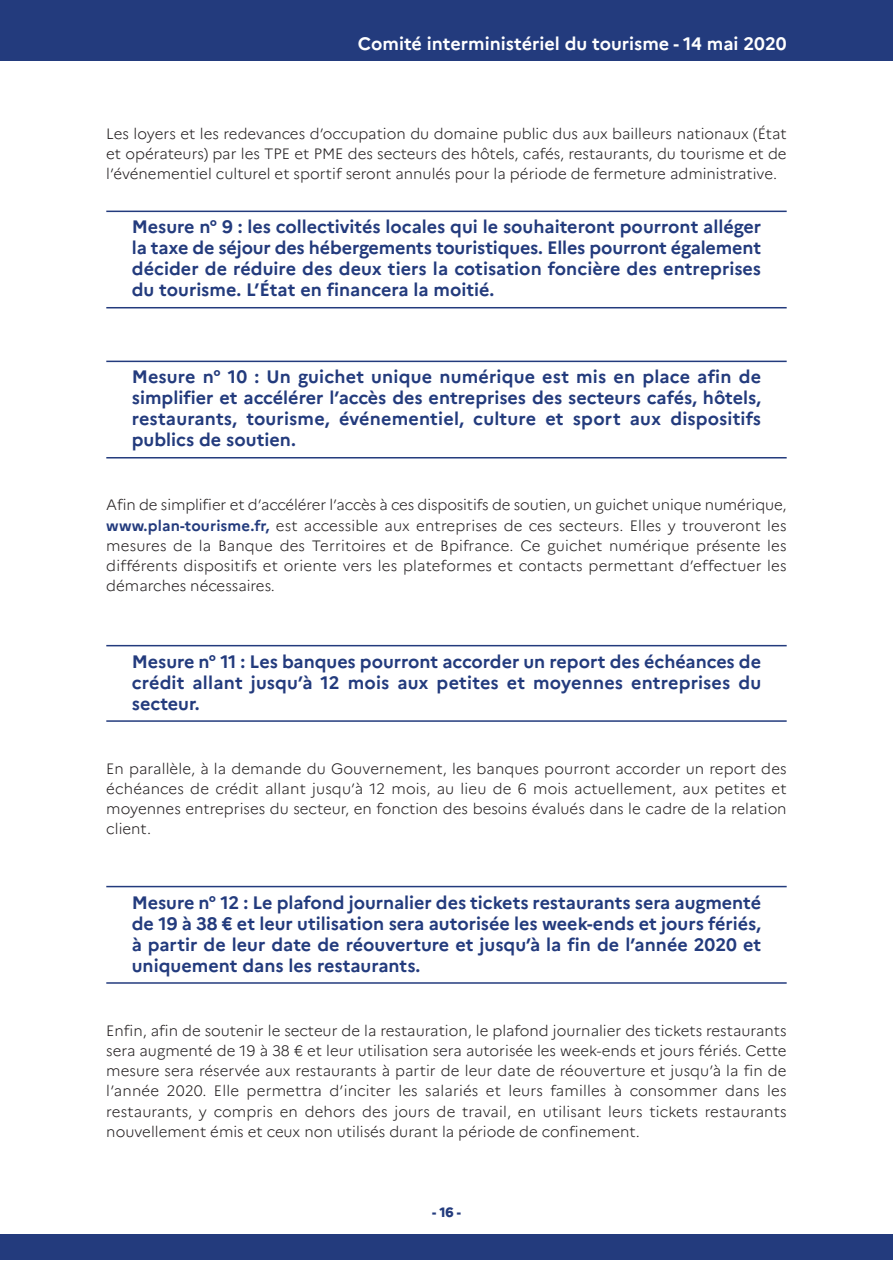
<style>
.page{position:relative;width:893px;height:1263px;background:#fff}
.page>*{position:absolute;margin:0;border:0;box-sizing:border-box;transform-origin:0 0}
.t1{font:700 18px/21px "Marianne";color:#233b7d;text-align:justify}
.t2{font:700 18px "Marianne";color:#fff}
.t3{font:300 15px/20.2px "Marianne";color:#231f20;text-align:justify}
.t4{font:800 13.5px "Marianne";color:#233b7d}
.s1{font-weight:700;color:#233b7d}
</style>
<div class="page">
<hr style="left:106px;top:211px;width:681px;height:1px;background:#233b7d">
<hr style="left:106px;top:307px;width:681px;height:1px;background:#233b7d">
<hr style="left:106px;top:361px;width:681px;height:1px;background:#233b7d">
<hr style="left:106px;top:457px;width:681px;height:1px;background:#233b7d">
<hr style="left:106px;top:645px;width:681px;height:1px;background:#233b7d">
<hr style="left:106px;top:720px;width:681px;height:2px;background:#233b7d">
<hr style="left:106px;top:886px;width:681px;height:1px;background:#233b7d">
<hr style="left:106px;top:982px;width:681px;height:2px;background:#233b7d">
<div style="left:0;top:1234px;width:893px;height:26px;background:#233b7d"></div>
<div style="left:0;top:0;width:893px;height:61px;background:#233b7d"></div>
<p class="t2" style="left:358px;top:37px;width:430px">Comité interministériel du tourisme - 14 mai 2020</p>
<p class="t3" style="left:106px;top:125px;width:682px">les loyers et les redevances d’occupation du domaine public dus aux bailleurs nationaux (état et opérateurs) par les TPE et PME des secteurs des hôtels, cafés, restaurants, du tourisme et de l’événementiel culturel et sportif seront annulés pour la période de fermeture administrative.</p>
<p class="t1" style="left:132px;top:218px;width:631px">Mesure n° 9 : les collectivités locales qui le souhaiteront pourront alléger la taxe de séjour des hébergements touristiques. Elles pourront également décider de réduire des deux tiers la cotisation foncière des entreprises du tourisme. L’État en financera la moitié.</p>
<p class="t1" style="left:132px;top:368px;width:631px">Mesure n° 10 : Un guichet unique numérique est mis en place afin de simplifier et accélérer l’accès des entreprises des secteurs cafés, hôtels, restaurants, tourisme, événementiel, culture et sport aux dispositifs publics de soutien.</p>
<p class="t3" style="left:106px;top:496px;width:682px">afin de simplifier et d’accélérer l’accès à ces dispositifs de soutien, un guichet unique numérique, <span class="s1">www.plan-tourisme.fr,</span> est accessible aux entreprises de ces secteurs. Elles y trouveront les mesures de la Banque des Territoires et de Bpifrance. ce guichet numérique présente les différents dispositifs et oriente vers les plateformes et contacts permettant d’effectuer les démarches nécessaires.</p>
<p class="t1" style="left:132px;top:653px;width:631px">Mesure n° 11 : Les banques pourront accorder un report des échéances de crédit allant jusqu’à 12 mois aux petites et moyennes entreprises du secteur.</p>
<p class="t3" style="left:106px;top:760px;width:682px">En parallèle, à la demande du gouvernement, les banques pourront accorder un report des échéances de crédit allant jusqu’à 12 mois, au lieu de 6 mois actuellement, aux petites et moyennes entreprises du secteur, en fonction des besoins évalués dans le cadre de la relation client.</p>
<p class="t1" style="left:132px;top:893px;width:631px">Mesure n° 12 : Le plafond journalier des tickets restaurants sera augmenté de 19 à 38 € et leur utilisation sera autorisée les week-ends et jours fériés, à partir de leur date de réouverture et jusqu’à la fin de l’année 2020 et uniquement dans les restaurants.</p>
<p class="t3" style="left:106px;top:1021px;width:682px">Enfin, afin de soutenir le secteur de la restauration, le plafond journalier des tickets restaurants sera augmenté de 19 à 38 € et leur utilisation sera autorisée les week-ends et jours fériés. cette mesure sera réservée aux restaurants à partir de leur date de réouverture et jusqu’à la fin de l’année 2020. Elle permettra d’inciter les salariés et leurs familles à consommer dans les restaurants, y compris en dehors des jours de travail, en utilisant leurs tickets restaurants nouvellement émis et ceux non utilisés durant la période de confinement.</p>
<p class="t4" style="left:432px;top:1206px;width:30px">-16-</p>
</div>
